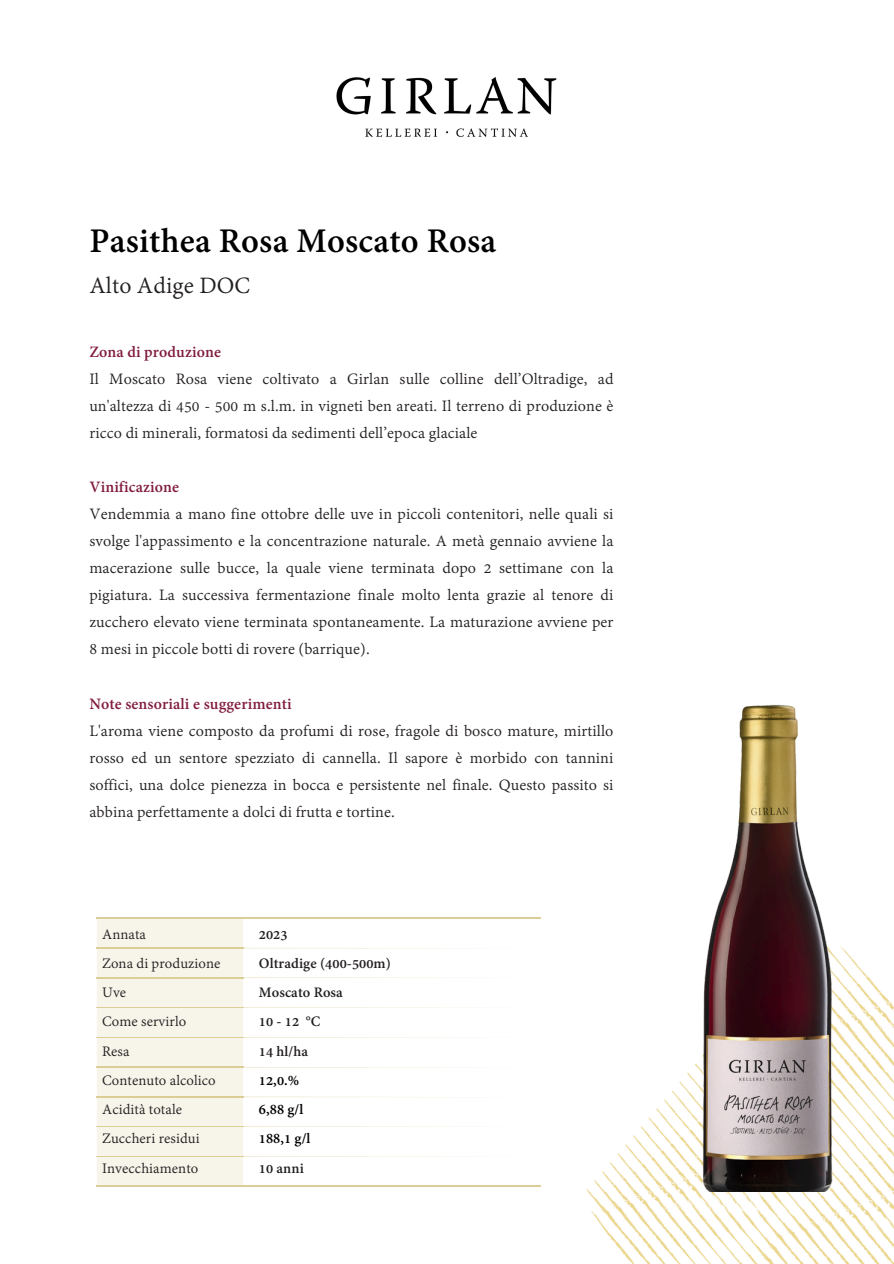
<style>
.page{position:relative;width:894px;height:1264px;background:#fff}
.page>*{position:absolute;margin:0;border:0;box-sizing:border-box;transform-origin:0 0}
.t1{font:700 37.5px "Adobe Bengali";letter-spacing:.005em;color:#000}
.t2{font:25.5px "Adobe Bengali";letter-spacing:.005em;color:#231f20}
.t3{font:17.25px/27px "Adobe Bengali";letter-spacing:.005em;color:#231f20;text-align:justify}
.t4{font:700 17.25px "Adobe Bengali";letter-spacing:.005em;color:#811c3f}
.t5{font:15.75px/29.2px "Adobe Bengali";letter-spacing:.005em;color:#231f20}
.t6{font:700 15.75px/29.2px "Adobe Bengali";letter-spacing:.005em;color:#231f20}
.s1{color:#000}
</style>
<div class="page">
<div style="left:97px;top:918px;width:146px;height:267px;background:#f7f4ea"></div>
<svg style="left:243px;top:918px;width:297px;height:180px"></svg>
<hr style="left:97px;top:917px;width:146px;height:1px;background:#dace96">
<hr style="left:243px;top:917px;width:297px;height:1px;background:#dace96">
<hr style="left:97px;top:1185px;width:146px;height:1px;background:#dace96">
<hr style="left:243px;top:1185px;width:297px;height:1px;background:#dace96">
<hr style="left:97px;top:947px;width:146px;height:1px;background:#dace96">
<hr style="left:243px;top:947px;width:297px;height:1px;background:#dace96">
<hr style="left:97px;top:977px;width:146px;height:1px;background:#dace96">
<hr style="left:243px;top:977px;width:297px;height:1px;background:#dace96">
<hr style="left:97px;top:1007px;width:146px;height:1px;background:#dace96">
<hr style="left:243px;top:1007px;width:297px;height:1px;background:#dace96">
<hr style="left:97px;top:1037px;width:146px;height:1px;background:#dace96">
<hr style="left:243px;top:1037px;width:297px;height:1px;background:#dace96">
<hr style="left:97px;top:1066px;width:146px;height:1px;background:#dace96">
<hr style="left:243px;top:1066px;width:297px;height:1px;background:#dace96">
<hr style="left:97px;top:1096px;width:146px;height:1px;background:#dace96">
<hr style="left:243px;top:1096px;width:297px;height:1px;background:#dace96">
<hr style="left:97px;top:1126px;width:146px;height:1px;background:#dace96">
<hr style="left:243px;top:1126px;width:297px;height:1px;background:#dace96">
<hr style="left:97px;top:1156px;width:146px;height:1px;background:#dace96">
<hr style="left:243px;top:1156px;width:297px;height:1px;background:#dace96">
<img style="left:586px;top:974px;width:307px;height:289px">
<img style="left:336px;top:77px;width:221px;height:60px">
<img style="left:656px;top:704px;width:209px;height:487px">
<p class="t1" style="left:89px;top:223px;width:408px">Pasithea Rosa Moscato Rosa</p>
<p class="t2" style="left:89px;top:274px;width:162px">Alto Adige DOC</p>
<p class="t4" style="left:89px;top:344px;width:133px">Zona di produzione</p>
<p class="t3" style="left:89px;top:366px;width:525px">Il Moscato Rosa viene coltivato a Girlan sulle colline dell’Oltradige, ad un'altezza di 450 - 500 m s.l.m. in vigneti ben areati. Il terreno di produzione è ricco di minerali, formatosi da sedimenti dell’epoca glaciale</p>
<p class="t4" style="left:89px;top:479px;width:91px">Vinificazione</p>
<p class="t3" style="left:89px;top:501px;width:525px">Vendemmia a mano fine ottobre delle uve in piccoli contenitori, nelle quali si svolge l'appassimento e la concentrazione naturale. A metà gennaio avviene la macerazione sulle bucce, la quale viene terminata dopo 2 settimane con la pigiatura. La successiva fermentazione finale molto lenta grazie al tenore di zucchero elevato viene terminata spontaneamente. La maturazione avviene per 8 mesi in piccole botti di rovere (barrique).</p>
<p class="t4" style="left:89px;top:695px;width:204px">Note sensoriali e suggerimenti</p>
<p class="t3" style="left:89px;top:717px;width:525px">L'aroma viene composto da profumi di rose, fragole di bosco mature, mirtillo rosso ed un sentore spezziato di cannella. Il sapore è morbido con tannini soffici, una dolce pienezza in bocca e persistente nel finale. Questo passito si abbina perfettamente a dolci di frutta e tortine.</p>
<p class="t5" style="left:102px;top:920px;width:45px">Annata</p>
<h1 class="t5" style="left:102px;top:949px;width:120px">Zona di produzione</h1>
<p class="t5" style="left:102px;top:978px;width:26px">Uve</p>
<p class="t5" style="left:102px;top:1007px;width:86px">Come servirlo</p>
<p class="t5" style="left:102px;top:1037px;width:29px">Resa</p>
<p class="t5" style="left:102px;top:1066px;width:115px">Contenuto alcolico</p>
<p class="t5" style="left:102px;top:1095px;width:81px">Acidità totale</p>
<p class="t5" style="left:102px;top:1124px;width:99px">Zuccheri residui<br>Invecchiamento</p>
<p class="t6" style="left:259px;top:920px;width:133px">2023<br>Oltradige (400-500m)<br>Moscato Rosa<br>10-12 °C<br>14 hl/ha<br><span class="s1">12,0.%<br>6,88 g/l<br>188,1 g/l<br></span>10 anni</p>
</div>
